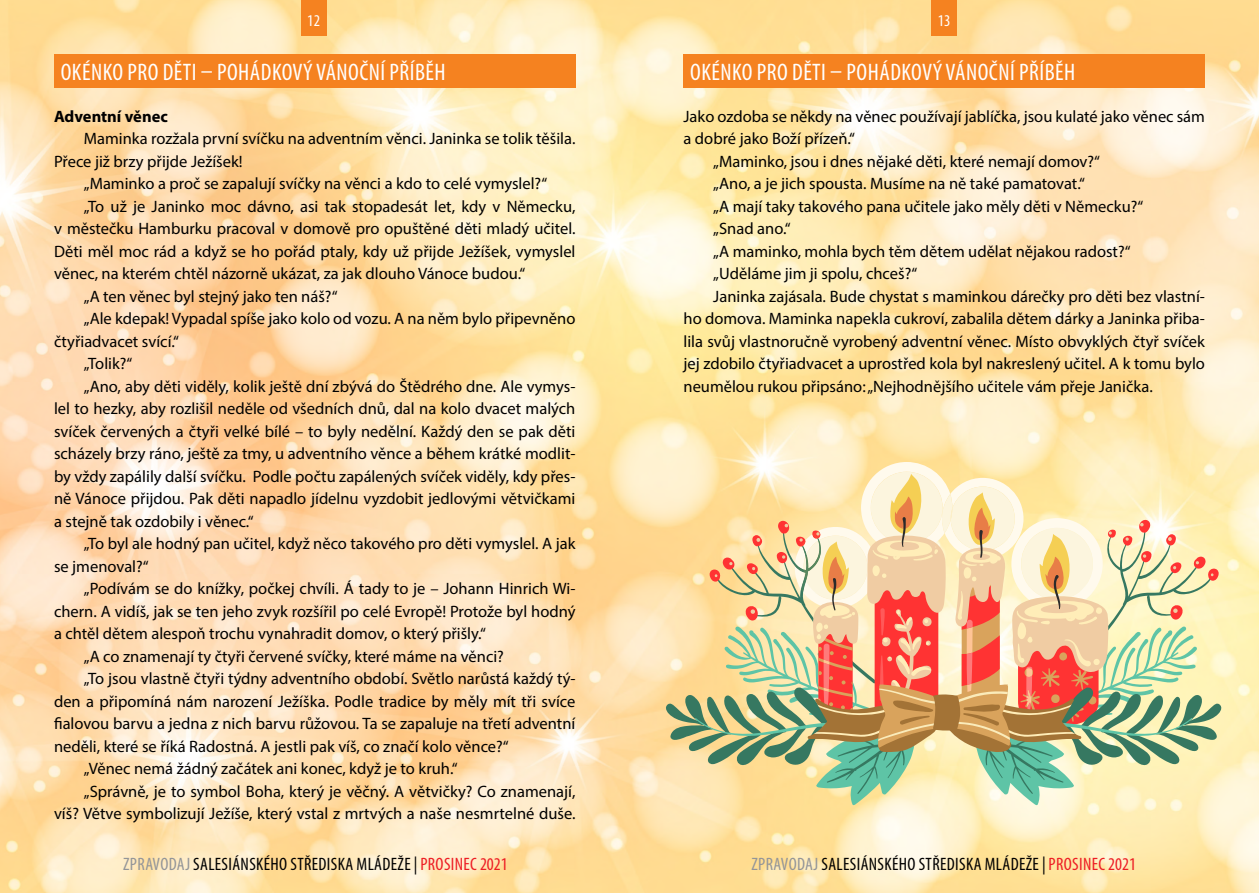
<style>
.page{position:relative;width:1259px;height:893px;background:#fff}
.page>*{position:absolute;margin:0;border:0;box-sizing:border-box;transform-origin:0 0}
.t1{font:condensed 24px "Myriad Pro";letter-spacing:.02em;color:#fff}
.t2{font:condensed 18px "Myriad Pro";letter-spacing:.02em;color:#000}
.t3{font:16.5px "Myriad Pro";color:#000}
.t4{font:700 16.5px "Myriad Pro";color:#000}
.t5{font:condensed 16.5px "Myriad Pro";color:#fff}
.s1{color:#939598}
.s2{color:#ed1d24}
</style>
<div class="page">
<img style="left:0;top:0;width:1259px;height:893px">
<div style="left:931px;top:0;width:26px;height:35px;background:#f58220"></div>
<div style="left:301px;top:0;width:25px;height:35px;background:#f58220"></div>
<div style="left:54px;top:54px;width:521px;height:33px;background:#f58220"></div>
<div style="left:683px;top:54px;width:521px;height:33px;background:#f58220"></div>
<svg style="left:665px;top:462px;width:556px;height:343px;background:#e3cc9e"></svg>
<p class="t5" style="left:307px;top:10px;width:14px">12</p>
<p class="t5" style="left:938px;top:10px;width:14px">13</p>
<h1 class="t1" style="left:61px;top:57px;width:386px">OKÉNKO PRO DĚTI – POHÁDKOVÝ VÁNOČNÍ PŘÍBĚH</h1>
<h1 class="t1" style="left:690px;top:57px;width:386px">OKÉNKO PRO DĚTI – POHÁDKOVÝ VÁNOČNÍ PŘÍBĚH</h1>
<p class="t4" style="left:54px;top:105px;width:115px">Adventní věnec</p>
<p class="t3" style="left:84px;top:128px;width:493px">Maminka rozžala první svíčku na adventním věnci. Janinka se tolik těšila.</p>
<p class="t3" style="left:54px;top:151px;width:190px">Přece již brzy přijde Ježíšek!</p>
<p class="t3" style="left:84px;top:173px;width:465px">„Maminko a proč se zapalují svíčky na věnci a kdo to celé vymyslel?“</p>
<p class="t3" style="left:84px;top:196px;width:493px">„To už je Janinko moc dávno, asi tak stopadesát let, kdy v Německu,</p>
<p class="t3" style="left:54px;top:218px;width:523px">v městečku Hamburku pracoval v domově pro opuštěné děti mladý učitel.</p>
<p class="t3" style="left:54px;top:241px;width:523px">Děti měl moc rád a když se ho pořád ptaly, kdy už přijde Ježíšek, vymyslel</p>
<p class="t3" style="left:54px;top:263px;width:473px">věnec, na kterém chtěl názorně ukázat, za jak dlouho Vánoce budou.“</p>
<p class="t3" style="left:84px;top:286px;width:255px">„A ten věnec byl stejný jako ten náš?“</p>
<p class="t3" style="left:84px;top:308px;width:493px">„Ale kdepak! Vypadal spíše jako kolo od vozu. A na něm bylo připevněno</p>
<p class="t3" style="left:54px;top:331px;width:127px">čtyřiadvacet svící.“</p>
<p class="t3" style="left:84px;top:353px;width:50px">„Tolik?“</p>
<p class="t3" style="left:84px;top:376px;width:493px">„Ano, aby děti viděly, kolik ještě dní zbývá do Štědrého dne. Ale vymys-</p>
<p class="t3" style="left:54px;top:398px;width:523px">lel to hezky, aby rozlišil neděle od všedních dnů, dal na kolo dvacet malých</p>
<p class="t3" style="left:54px;top:421px;width:523px">svíček červených a čtyři velké bílé – to byly nedělní. Každý den se pak děti</p>
<p class="t3" style="left:54px;top:443px;width:523px">scházely brzy ráno, ještě za tmy, u adventního věnce a během krátké modlit-</p>
<p class="t3" style="left:54px;top:466px;width:523px">by vždy zapálily další svíčku. Podle počtu zapálených svíček viděly, kdy přes-</p>
<p class="t3" style="left:54px;top:488px;width:523px">ně Vánoce přijdou. Pak děti napadlo jídelnu vyzdobit jedlovými větvičkami</p>
<p class="t3" style="left:54px;top:511px;width:201px">a stejně tak ozdobily i věnec.“</p>
<p class="t3" style="left:84px;top:533px;width:493px">„To byl ale hodný pan učitel, když něco takového pro děti vymyslel. A jak</p>
<p class="t3" style="left:54px;top:556px;width:96px">se jmenoval?“</p>
<p class="t3" style="left:84px;top:578px;width:493px">„Podívám se do knížky, počkej chvíli. Á tady to je – Johann Hinrich Wi-</p>
<p class="t3" style="left:54px;top:601px;width:523px">chern. A vidíš, jak se ten jeho zvyk rozšířil po celé Evropě! Protože byl hodný</p>
<p class="t3" style="left:54px;top:623px;width:433px">a chtěl dětem alespoň trochu vynahradit domov, o který přišly.“</p>
<p class="t3" style="left:84px;top:646px;width:422px">„A co znamenají ty čtyři červené svíčky, které máme na věnci?</p>
<p class="t3" style="left:84px;top:668px;width:493px">„To jsou vlastně čtyři týdny adventního období. Světlo narůstá každý tý-</p>
<p class="t3" style="left:54px;top:691px;width:523px">den a připomíná nám narození Ježíška. Podle tradice by měly mít tři svíce</p>
<p class="t3" style="left:54px;top:713px;width:523px">fialovou barvu a jedna z nich barvu růžovou. Ta se zapaluje na třetí adventní</p>
<p class="t3" style="left:54px;top:736px;width:456px">neděli, které se říká Radostná. A jestli pak víš, co značí kolo věnce?“</p>
<p class="t3" style="left:84px;top:758px;width:375px">„Věnec nemá žádný začátek ani konec, když je to kruh.“</p>
<p class="t3" style="left:84px;top:781px;width:493px">„Správně, je to symbol Boha, který je věčný. A větvičky? Co znamenají,</p>
<p class="t3" style="left:54px;top:803px;width:523px">víš? Větve symbolizují Ježíše, který vstal z mrtvých a naše nesmrtelné duše.</p>
<p class="t3" style="left:683px;top:106px;width:523px">Jako ozdoba se někdy na věnec používají jablíčka, jsou kulaté jako věnec sám</p>
<p class="t3" style="left:683px;top:128px;width:173px">a dobré jako Boží přízeň.“</p>
<p class="t3" style="left:713px;top:151px;width:388px">„Maminko, jsou i dnes nějaké děti, které nemají domov?“</p>
<p class="t3" style="left:713px;top:173px;width:373px">„Ano, a je jich spousta. Musíme na ně také pamatovat.“</p>
<p class="t3" style="left:713px;top:196px;width:431px">„A mají taky takového pana učitele jako měly děti v Německu?“</p>
<p class="t3" style="left:713px;top:219px;width:79px">„Snad ano.“</p>
<p class="t3" style="left:713px;top:241px;width:419px">„A maminko, mohla bych těm dětem udělat nějakou radost?“</p>
<p class="t3" style="left:713px;top:264px;width:205px">„Uděláme jim ji spolu, chceš?“</p>
<p class="t3" style="left:713px;top:286px;width:493px">Janinka zajásala. Bude chystat s maminkou dárečky pro děti bez vlastní-</p>
<p class="t3" style="left:683px;top:309px;width:523px">ho domova. Maminka napekla cukroví, zabalila dětem dárky a Janinka přiba-</p>
<p class="t3" style="left:683px;top:331px;width:523px">lila svůj vlastnoručně vyrobený adventní věnec. Místo obvyklých čtyř svíček</p>
<p class="t3" style="left:683px;top:354px;width:523px">jej zdobilo čtyřiadvacet a uprostřed kola byl nakreslený učitel. A k tomu bylo</p>
<p class="t3" style="left:683px;top:376px;width:471px">neumělou rukou připsáno: „Nejhodnějšího učitele vám přeje Janička.</p>
<p class="t2" style="left:123px;top:853px;width:386px"><span class="s1">ZPRAVODAJ</span> SALESIÁNSKÉHO STŘEDISKA MLÁDEŽE | <span class="s2">PROSINEC 2021</span></p>
<p class="t2" style="left:751px;top:853px;width:386px"><span class="s1">ZPRAVODAJ</span> SALESIÁNSKÉHO STŘEDISKA MLÁDEŽE | <span class="s2">PROSINEC 2021</span></p>
</div>
